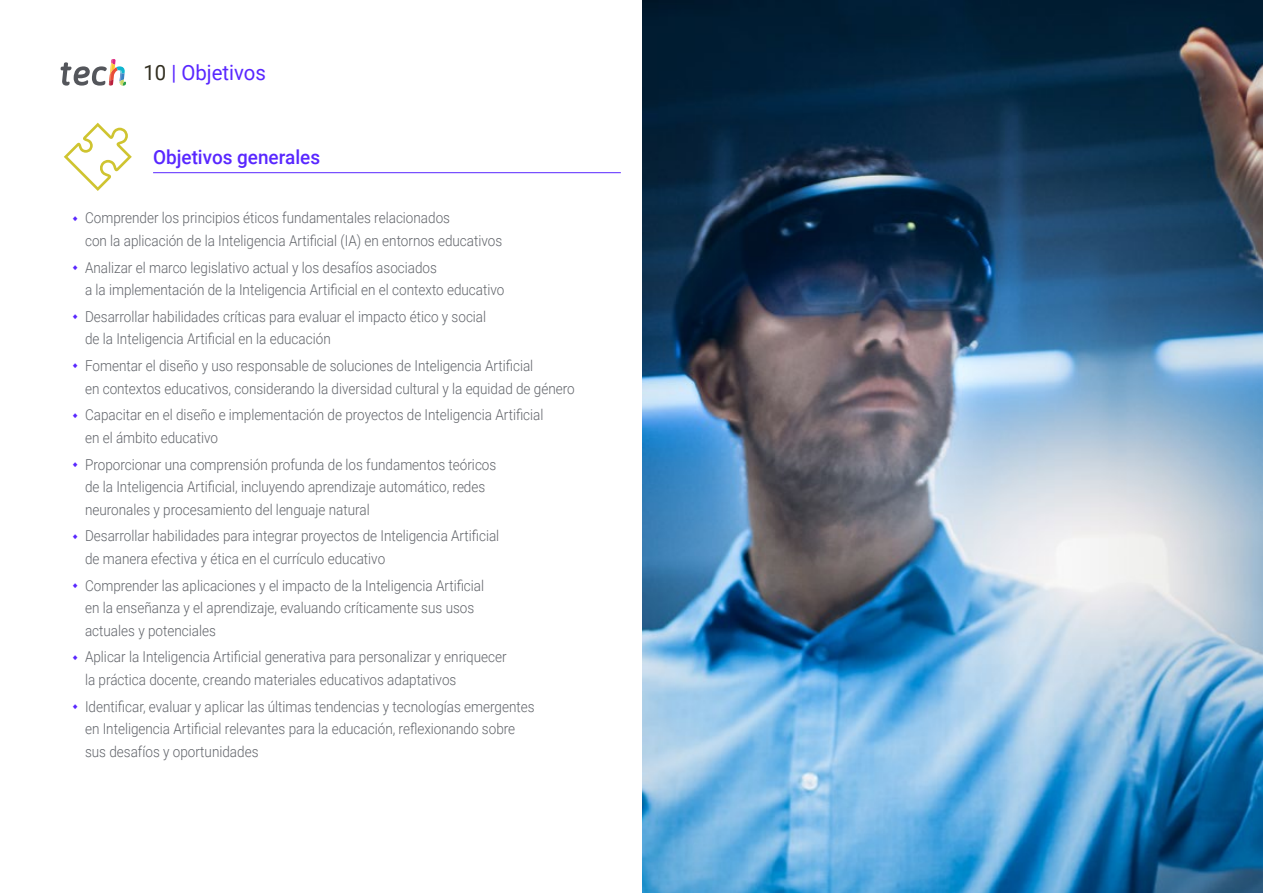
<style>
.page{position:relative;width:1263px;height:893px;background:#fff}
.page>*{position:absolute;margin:0;border:0;box-sizing:border-box;transform-origin:0 0}
.t1{font:21px "Roboto";color:#5927ff}
.t2{font:500 19.5px "Roboto";color:#5927ff}
.t3{font:300 15px/22.5px "Roboto";color:#61646a;scale:.9 1}
.s1{color:#312e20}
</style>
<div class="page">
<hr style="left:153px;top:172px;width:468px;height:1px;background:#5927ff">
<svg style="left:64px;top:123px;width:68px;height:68px"></svg>
<img style="left:642px;top:0;width:621px;height:893px">
<svg style="left:61px;top:59px;width:65px;height:27px"></svg>
<h1 class="t1" style="left:144px;top:57px;width:124px"><span class="s1">10</span> | Objetivos</h1>
<h2 class="t2" style="left:153px;top:144px;width:169px">Objetivos generales</h2>
<p class="t3" style="left:85px;top:206px;width:465px">Comprender los principios éticos fundamentales relacionados<br>con la aplicación de la Inteligencia Artificial (IA) en entornos educativos</p>
<p class="t3" style="left:85px;top:255px;width:467px">Analizar el marco legislativo actual y los desafíos asociados<br>a la implementación de la Inteligencia Artificial en el contexto educativo</p>
<p class="t3" style="left:85px;top:305px;width:447px">Desarrollar habilidades críticas para evaluar el impacto ético y social de la Inteligencia Artificial en la educación</p>
<p class="t3" style="left:85px;top:354px;width:546px">Fomentar el diseño y uso responsable de soluciones de Inteligencia Artificial<br>en contextos educativos, considerando la diversidad cultural y la equidad de género</p>
<p class="t3" style="left:85px;top:403px;width:511px">Capacitar en el diseño e implementación de proyectos de Inteligencia Artificial en el ámbito educativo</p>
<p class="t3" style="left:85px;top:452px;width:458px">Proporcionar una comprensión profunda de los fundamentos teóricos de la Inteligencia Artificial, incluyendo aprendizaje automático, redes neuronales y procesamiento del lenguaje natural</p>
<p class="t3" style="left:85px;top:524px;width:462px">Desarrollar habilidades para integrar proyectos de Inteligencia Artificial de manera efectiva y ética en el currículo educativo</p>
<p class="t3" style="left:85px;top:573px;width:445px">Comprender las aplicaciones y el impacto de la Inteligencia Artificial en la enseñanza y el aprendizaje, evaluando críticamente sus usos actuales y potenciales</p>
<p class="t3" style="left:85px;top:645px;width:470px">Aplicar la Inteligencia Artificial generativa para personalizar y enriquecer la práctica docente, creando materiales educativos adaptativos</p>
<p class="t3" style="left:85px;top:695px;width:501px">Identificar, evaluar y aplicar las últimas tendencias y tecnologías emergentes en Inteligencia Artificial relevantes para la educación, reflexionando sobre sus desafíos y oportunidades</p>
</div>
